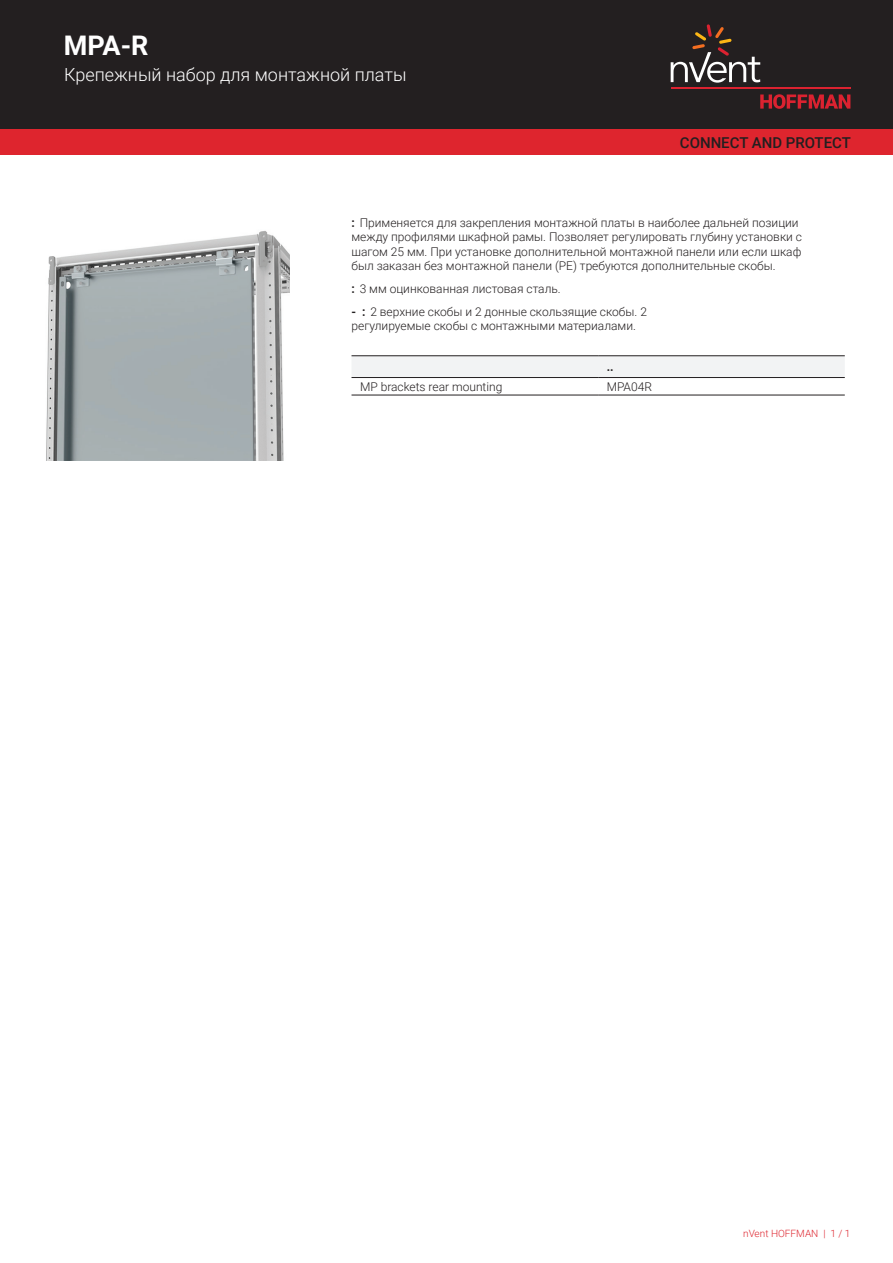
<style>
.page{position:relative;width:893px;height:1263px;background:#fff}
.page>*{position:absolute;margin:0;border:0;box-sizing:border-box;transform-origin:0 0}
.t1{font:700 27px "Roboto";color:#fff}
.t2{font:300 18px "Roboto";color:#fff}
.t3{font:500 15px "Roboto";color:#231f20}
.t4{font:300 12px/14.4px "Roboto";color:#231f20}
.t5{font:700 12px "Roboto";color:#231f20}
.t6{font:300 10.05px "Roboto";color:#de252e}
.s1{font-weight:700}
</style>
<div class="page">
<div style="left:0;top:0;width:893px;height:129px;background:#231f20"></div>
<svg style="left:760px;top:94px;width:90px;height:15px"></svg>
<hr style="left:671px;top:88px;width:179px;height:1px;background:#db2230">
<svg style="left:671px;top:24px;width:89px;height:59px"></svg>
<div style="left:0;top:129px;width:893px;height:26px;background:#de252e"></div>
<div style="left:351px;top:356px;width:494px;height:21px;background:#f2f3f4"></div>
<hr style="left:351px;top:355px;width:247px;height:1px;background:#231f20">
<hr style="left:598px;top:355px;width:247px;height:1px;background:#231f20">
<hr style="left:351px;top:395px;width:247px;height:1px;background:#231f20">
<hr style="left:598px;top:395px;width:247px;height:1px;background:#231f20">
<hr style="left:351px;top:377px;width:247px;height:1px;background:#231f20">
<hr style="left:598px;top:377px;width:247px;height:1px;background:#231f20">
<img style="left:46px;top:231px;width:243px;height:229px">
<h1 class="t1" style="left:64px;top:27px;width:86px">MPA-R</h1>
<h2 class="t2" style="left:64px;top:62px;width:344px">Крепежный набор для монтажной платы</h2>
<p class="t3" style="left:680px;top:132px;width:173px">CONNECT AND PROTECT</p>
<p class="t4" style="left:351px;top:215px;width:452px"><span class="s1">:</span> Применяется для закрепления монтажной платы в наиболее дальней позиции между профилями шкафной рамы. Позволяет регулировать глубину установки с шагом 25 мм. При установке дополнительной монтажной панели или если шкаф был заказан без монтажной панели (РЕ) требуются дополнительные скобы.</p>
<p class="t4" style="left:351px;top:281px;width:211px"><span class="s1">:</span> 3 мм оцинкованная листовая сталь.</p>
<p class="t4" style="left:351px;top:304px;width:297px"><span class="s1">- :</span> 2 верхние скобы и 2 донные скользящие скобы. 2 регулируемые скобы с монтажными материалами.</p>
<p class="t5" style="left:607px;top:358px;width:8px">..</p>
<p class="t4" style="left:360px;top:379px;width:144px">MP brackets rear mounting</p>
<p class="t4" style="left:607px;top:379px;width:47px">MPA04R</p>
<p class="t6" style="left:743px;top:1226px;width:109px">nVent HOFFMAN | 1 / 1</p>
</div>
